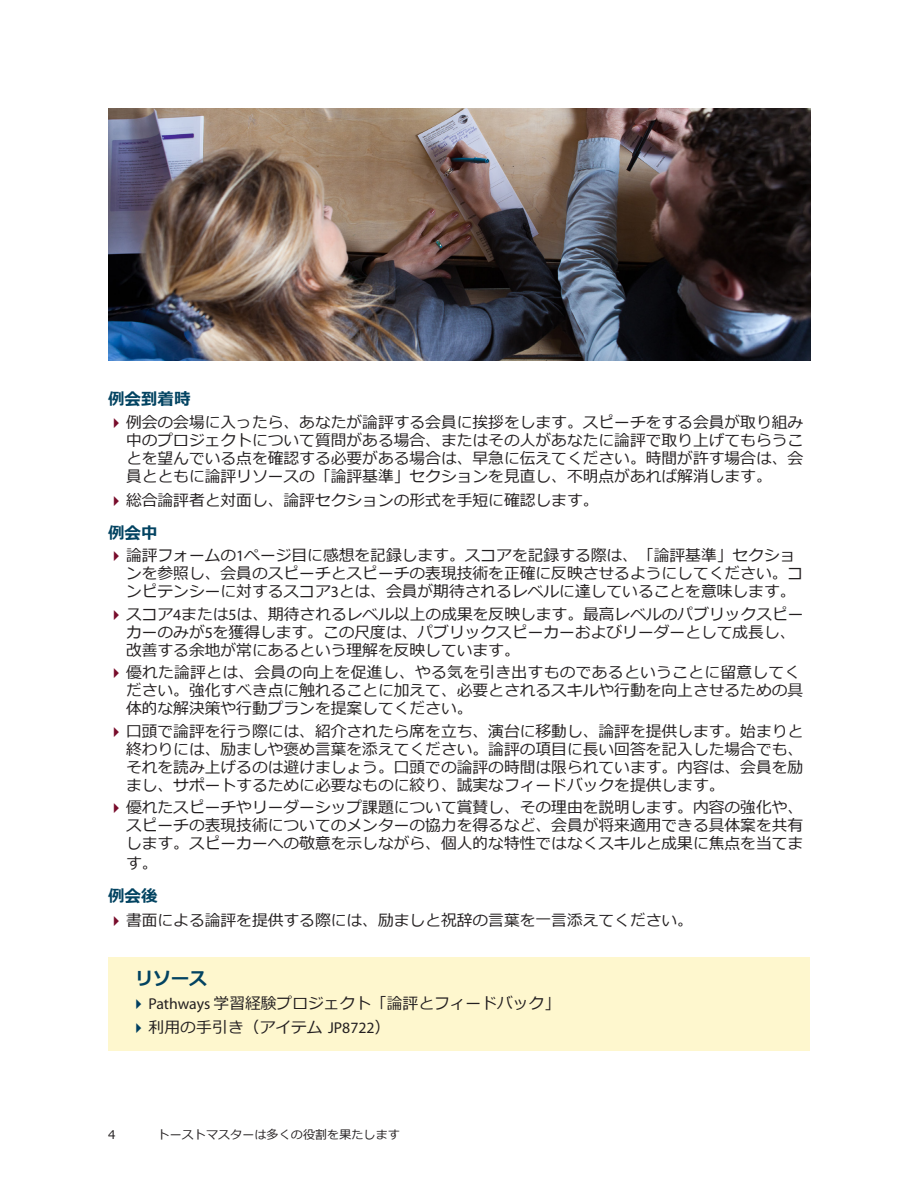
<style>
.page{position:relative;width:918px;height:1188px;background:#fff}
.page>*{position:absolute;margin:0;border:0;box-sizing:border-box;transform-origin:0 0}
.t1{font:700 18px "Meiryo";color:#024361}
.t2{font:700 16.5px "Meiryo";color:#024361}
.t3{font:15.75px/18px "Meiryo";color:#231f20}
.t4{font:12px "Meiryo";letter-spacing:.01em;color:#231f20}
.s1{font-family:"Myriad Pro"}
.s2{font-style:italic}
</style>
<div class="page">
<div style="left:108px;top:957px;width:702px;height:45px;background:#fef7ce"></div>
<div style="left:108px;top:983px;width:702px;height:43px;background:#fef7ce"></div>
<div style="left:108px;top:1007px;width:702px;height:43px;background:#fef7ce"></div>
<img style="left:108px;top:108px;width:702px;height:253px">
<p class="t2" style="left:108px;top:388px;width:84px">例会到着時</p>
<p class="t3" style="left:126px;top:414px;width:679px;text-align:justify">例会の会場に入ったら、あなたが論評する会員に挨拶をします。スピーチをする会員が取り組み中のプロジェクトについて質問がある場合、またはその人があなたに論評で取り上げてもらうことを望んでいる点を確認する必要がある場合は、早急に伝えてください。時間が許す場合は、会員とともに論評リソースの「論評基準」セクションを見直し、不明点があれば解消します。</p>
<p class="t3" style="left:126px;top:492px;width:474px">総合論評者と対面し、論評セクションの形式を手短に確認します。</p>
<p class="t2" style="left:108px;top:521px;width:51px">例会中</p>
<p class="t3" style="left:126px;top:547px;width:679px">論評フォームの<span class="s1">1</span>ページ目に感想を記録します。スコアを記録する際は、「論評基準」セクションを参照し、会員のスピーチとスピーチの表現技術を正確に反映させるようにしてください。コンピテンシーに対するスコア<span class="s1">3</span>とは、会員が期待されるレベルに達していることを意味します。</p>
<p class="t3" style="left:126px;top:606px;width:679px">スコア<span class="s1">4</span>または<span class="s1">5</span>は、期待されるレベル以上の成果を反映します。最高レベルのパブリックスピーカーのみが<span class="s1">5</span>を獲得します。この尺度は、パブリックスピーカーおよびリーダーとして成長し、改善する余地が常にあるという理解を反映しています。</p>
<p class="t3" style="left:126px;top:664px;width:679px">優れた論評とは、会員の向上を促進し、やる気を引き出すものであるということに留意してください。強化すべき点に触れることに加えて、必要とされるスキルや行動を向上させるための具体的な解決策や行動プランを提案してください。</p>
<p class="t3" style="left:126px;top:723px;width:679px;text-align:justify">口頭で論評を行う際には、紹介されたら席を立ち、演台に移動し、論評を提供します。始まりと終わりには、励ましや褒め言葉を添えてください。論評の項目に長い回答を記入した場合でも、それを読み上げるのは避けましょう。口頭での論評の時間は限られています。内容は、会員を励まし、サポートするために必要なものに絞り、誠実なフィードバックを提供します。</p>
<p class="t3" style="left:126px;top:799px;width:679px;text-align:justify">優れたスピーチやリーダーシップ課題について賞賛し、その理由を説明します。内容の強化や、スピーチの表現技術についてのメンターの協力を得るなど、会員が将来適用できる具体案を共有します。スピーカーへの敬意を示しながら、個人的な特性ではなくスキルと成果に焦点を当てま</p>
<p class="t3" style="left:126px;top:855px;width:33px">す。</p>
<p class="t2" style="left:108px;top:884px;width:51px">例会後</p>
<p class="t3" style="left:126px;top:912px;width:568px">書面による論評を提供する際には、励ましと祝辞の言葉を一言添えてください。</p>
<p class="t1" style="left:135px;top:966px;width:73px">リソース</p>
<p class="t3" style="left:148px;top:992px;width:413px;line-height:24px"><span class="s1">Pathways</span> 学習経験プロジェクト「論評とフィードバック」<span class="s2">利用の手引き</span>（アイテム <span class="s1">JP8722</span>）</p>
<p class="t4" style="left:108px;top:1126px;width:9px">4</p>
<p class="t4" style="left:158px;top:1126px;width:244px">トーストマスターは多くの役割を果たします</p>
</div>
